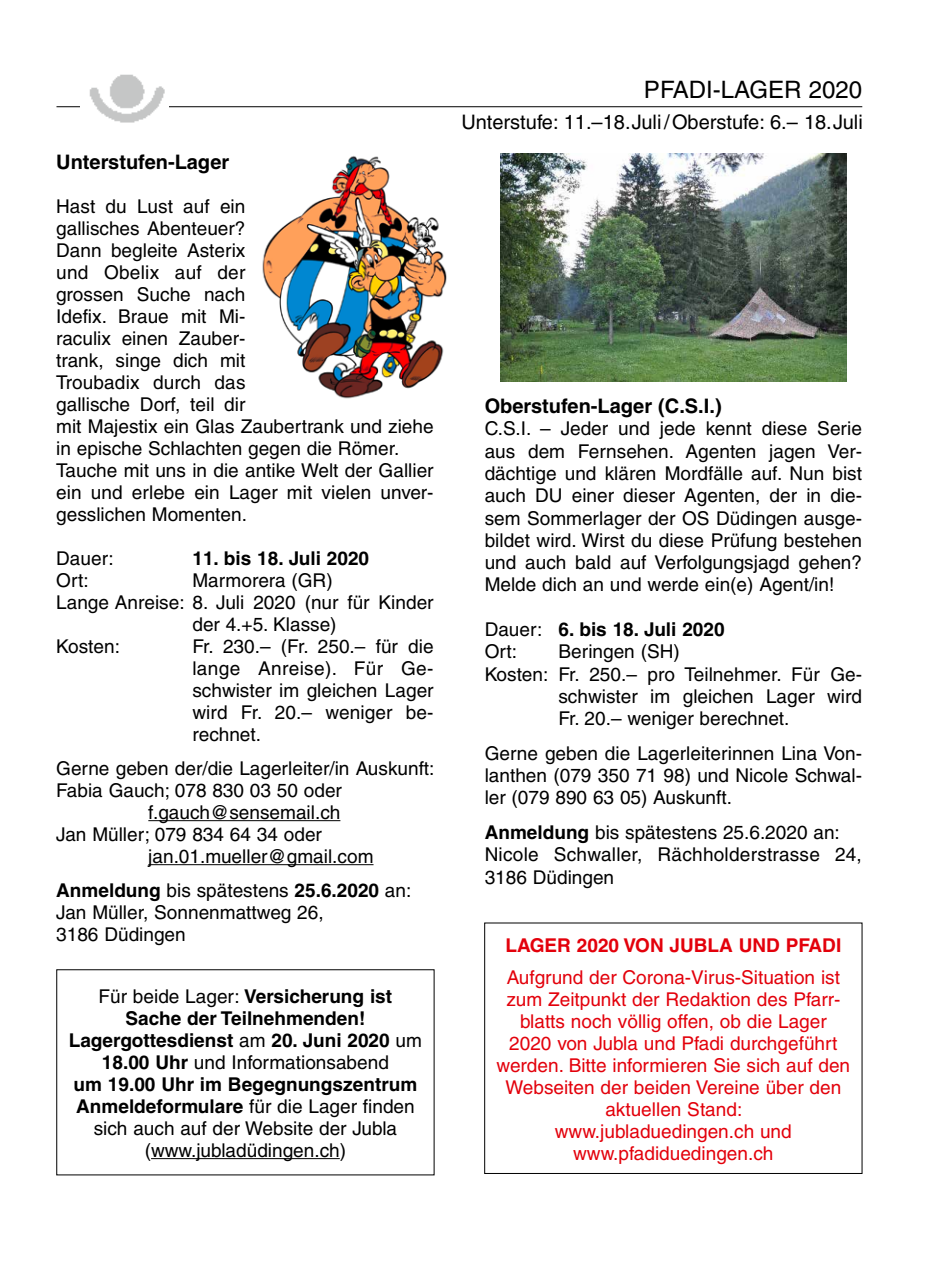
<style>
.page{position:relative;width:942px;height:1276px;background:#fff}
.page>*{position:absolute;margin:0;border:0;box-sizing:border-box;transform-origin:0 0}
.t1{font:24px "Helvetica";color:#000}
.t2{font:20px "Helvetica";color:#000}
.t3{font:700 20px "Helvetica";color:#000}
.t4{font:19px/22px "Helvetica";color:#000}
.t5{font:700 19px/22px "Helvetica";color:#000}
.t6{font:19px/22px "Helvetica";color:#e3000b;text-align:center}
.t7{font:700 19px "Helvetica";color:#e3000b}
.s1{font-weight:700}
.s2{font-weight:400}
</style>
<div class="page">
<hr style="left:148px;top:820px;width:192px;height:1px;background:#000">
<hr style="left:148px;top:864px;width:225px;height:1px;background:#000">
<hr style="left:56px;top:106px;width:805px;height:1px;background:#000">
<div style="left:80px;top:65px;width:89px;height:72px;background:#fff"></div>
<img style="left:89px;top:74px;width:76px;height:49px">
<hr style="left:151px;top:1158px;width:188px;height:1px;background:#000">
<img style="left:262px;top:156px;width:185px;height:243px">
<img style="left:500px;top:153px;width:345px;height:228px">
<div style="left:484px;top:922px;width:378px;height:252px;border:1px solid #000"></div>
<p class="t3" style="left:56px;top:149px;width:174px">Unterstufen-Lager</p>
<p class="t4" style="left:56px;top:195px;width:379px">Hast du Lust auf ein<br>gallisches Abenteuer?<br>Dann begleite Asterix<br>und Obelix auf der<br>grossen Suche nach<br>Idefix. Braue mit Mi-<br>raculix einen Zauber-<br>trank, singe dich mit<br>Troubadix durch das<br>gallische Dorf, teil dir<br>mit Majestix ein Glas Zaubertrank und ziehe in epische Schlachten gegen die Römer.<br>Tauche mit uns in die antike Welt der Gallier ein und erlebe ein Lager mit vielen unver&shy;gesslichen Momenten.</p>
<p class="t4" style="left:56px;top:547px;width:59px">Dauer:</p>
<p class="t5" style="left:192px;top:547px;width:178px">11. bis 18. Juli 2020</p>
<p class="t4" style="left:56px;top:569px;width:34px">Ort:</p>
<p class="t4" style="left:192px;top:569px;width:142px">Marmorera (GR)</p>
<p class="t4" style="left:56px;top:591px;width:379px">Lange Anreise: 8. Juli 2020 (nur für Kinder</p>
<p class="t4" style="left:192px;top:613px;width:146px">der 4.+5. Klasse)</p>
<p class="t4" style="left:56px;top:635px;width:65px">Kosten:</p>
<p class="t4" style="left:192px;top:635px;width:242px;text-align:justify">Fr. 230.– (Fr. 250.– für die lange Anreise). Für Ge&shy;schwister im gleichen Lager wird Fr. 20.– weniger be&shy;rechnet.</p>
<p class="t4" style="left:56px;top:757px;width:379px">Gerne geben der/die Lagerleiter/in Auskunft:</p>
<p class="t4" style="left:56px;top:779px;width:287px">Fabia Gauch; 078 830 03 50 oder</p>
<p class="t4" style="left:148px;top:801px;width:193px">f.gauch@sensemail.ch</p>
<p class="t4" style="left:56px;top:823px;width:267px">Jan Müller; 079 834 64 34 oder</p>
<p class="t4" style="left:148px;top:845px;width:226px">jan.01.mueller@gmail.com</p>
<p class="t4" style="left:56px;top:879px;width:356px"><span class="s1">Anmeldung</span> bis spätestens <span class="s1">25.6.2020</span> an:<br>Jan Müller, Sonnenmattweg 26,<br>3186 Düdingen</p>
<p class="t5" style="left:69px;top:984px;width:354px;text-align:center"><span class="s2">Für beide Lager:</span> Versicherung ist Sache der Teilnehmenden!<br>Lagergottesdienst <span class="s2">am</span> 20. Juni 2020 <span class="s2">um </span>18.00 Uhr <span class="s2">und Informationsabend<br></span>um 19.00 Uhr im Begegnungszentrum Anmeldeformulare <span class="s2">für die Lager finden sich auch auf der Website der Jubla (www.jubladüdingen.ch)</span></p>
<p class="t1" style="left:643px;top:76px;width:220px">PFADI-LAGER 2020</p>
<p class="t2" style="left:461px;top:111px;width:403px">Unterstufe: 11.–18.Juli/Oberstufe: 6.– 18.Juli</p>
<p class="t3" style="left:484px;top:394px;width:238px">Oberstufen-Lager (C.S.I.)</p>
<p class="t4" style="left:484px;top:417px;width:379px;text-align:justify">C.S.I. – Jeder und jede kennt diese Serie aus dem Fernsehen. Agenten jagen Ver&shy;dächtige und klären Mordfälle auf. Nun bist auch DU einer dieser Agenten, der in die&shy;sem Sommerlager der OS Düdingen ausge&shy;bildet wird. Wirst du diese Prüfung bestehen und auch bald auf Verfolgungsjagd gehen?<br>Melde dich an und werde ein(e) Agent/in!</p>
<p class="t5" style="left:484px;top:618px;width:241px"><span class="s2">Dauer:</span> 6. bis 18. Juli 2020<br><span class="s2">Ort:</span></p>
<p class="t4" style="left:558px;top:640px;width:123px">Beringen (SH)</p>
<p class="t4" style="left:484px;top:663px;width:379px">Kosten: Fr. 250.– pro Teilnehmer. Für Ge-</p>
<p class="t4" style="left:558px;top:685px;width:305px">schwister im gleichen Lager wird</p>
<p class="t4" style="left:558px;top:707px;width:232px">Fr. 20.– weniger berechnet.</p>
<p class="t4" style="left:484px;top:742px;width:379px;text-align:justify">Gerne geben die Lagerleiterinnen Lina Von&shy;lanthen (079 350 71 98) und Nicole Schwal&shy;ler (079 890 63 05) Auskunft.</p>
<p class="t4" style="left:484px;top:821px;width:378px"><span class="s1">Anmeldung</span> bis spätestens 25.6.2020 an:<br>Nicole Schwaller, Rächholderstrasse 24,<br>3186 Düdingen</p>
<p class="t7" style="left:505px;top:933px;width:337px">LAGER 2020 VON JUBLA UND PFADI</p>
<p class="t6" style="left:496px;top:966px;width:355px">Aufgrund der Corona-Virus-Situation ist zum Zeitpunkt der Redaktion des Pfarr&shy;blatts noch völlig offen, ob die Lager 2020 von Jubla und Pfadi durchgeführt werden. Bitte informieren Sie sich auf den Webseiten der beiden Vereine über den aktuellen Stand:<br>www.jubladuedingen.ch und www.pfadiduedingen.ch</p>
</div>
